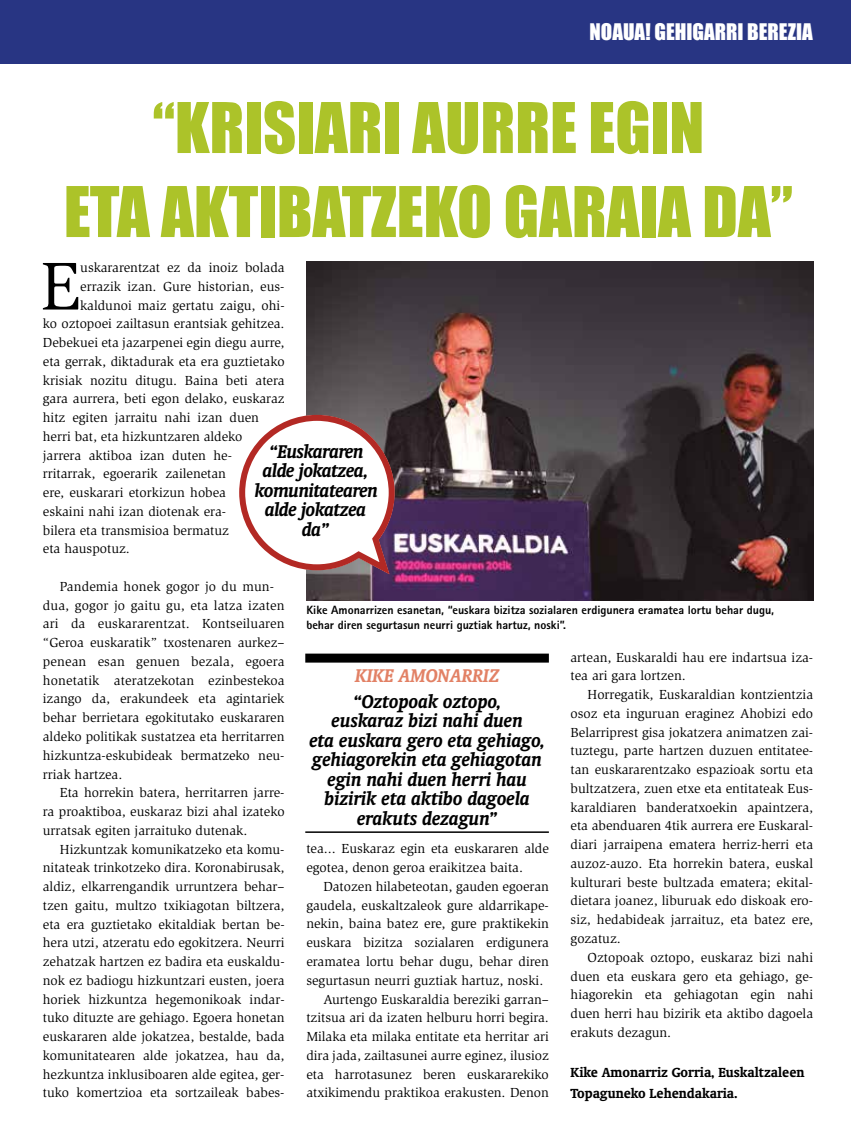
<style>
.page{position:relative;width:851px;height:1140px;background:#fff}
.page>*{position:absolute;margin:0;border:0;box-sizing:border-box;transform-origin:0 0}
.t1{font:69.45px "Slimbach";color:#000}
.t2{font:64.5px/84px "Impact";color:#acc329;text-align:center}
.t3{font:italic 700 21px/19.5px "Oranda BT";color:#000;text-align:center}
.t4{font:italic 700 21px/19.5px "Oranda BT";letter-spacing:-.02em;color:#000;text-align:center}
.t5{font:21px "Impact";color:#fff}
.t6{font:italic 700 21px "Oranda BT";letter-spacing:-.01em;color:#e28165}
.t7{font:700 15px/21px "Oranda BT";color:#000}
.t8{font:13.5px/18.8px "Slimbach";color:#000;text-align:justify}
.t9{font:800 12px/14.4px "Rotis Sans Serif";color:#000}
</style>
<div class="page">
<img style="left:306px;top:262px;width:507px;height:338px">
<div style="left:0;top:0;width:850px;height:64px;background:#283583"></div>
<svg style="left:239px;top:415px;width:155px;height:159px"></svg>
<div style="left:305px;top:653px;width:244px;height:9px;background:#000"></div>
<hr style="left:305px;top:831px;width:244px;height:2px;background:#000">
<h3 class="t5" style="left:589px;top:15px;width:225px">NOAUA! GEHIGARRI BEREZIA</h3>
<h2 class="t2" style="left:64px;top:84px;width:730px">“KRISIARI AURRE EGIN<br>ETA AKTIBATZEKO GARAIA DA”</h2>
<h1 class="t1" style="left:40px;top:246px;width:41px">E</h1>
<p class="t8" style="left:80px;top:258px;width:206px">uskararentzat ez da inoiz bolada</p>
<p class="t8" style="left:80px;top:277px;width:206px">errazik izan. Gure historian, eus-</p>
<p class="t8" style="left:80px;top:296px;width:206px">kaldunoi maiz gertatu zaigu, ohi-</p>
<p class="t8" style="left:43px;top:314px;width:243px">ko oztopoei zailtasun erantsiak gehitzea.</p>
<p class="t8" style="left:43px;top:333px;width:243px">Debekuei eta jazarpenei egin diegu aurre,</p>
<p class="t8" style="left:43px;top:352px;width:243px">eta gerrak, diktadurak eta era guztietako</p>
<p class="t8" style="left:43px;top:371px;width:243px">krisiak nozitu ditugu. Baina beti atera</p>
<p class="t8" style="left:43px;top:389px;width:243px">gara aurrera, beti egon delako, euskaraz</p>
<p class="t8" style="left:43px;top:408px;width:218px">hitz egiten jarraitu nahi izan duen</p>
<p class="t8" style="left:43px;top:427px;width:201px">herri bat, eta hizkuntzaren aldeko</p>
<p class="t8" style="left:43px;top:446px;width:190px">jarrera aktiboa izan duten he-</p>
<p class="t8" style="left:43px;top:464px;width:185px">rritarrak, egoerarik zailenetan</p>
<p class="t8" style="left:43px;top:483px;width:185px">ere, euskarari etorkizun hobea</p>
<p class="t8" style="left:43px;top:502px;width:185px">eskaini nahi izan diotenak era-</p>
<p class="t8" style="left:43px;top:521px;width:187px">bilera eta transmisioa bermatuz</p>
<p class="t8" style="left:43px;top:539px;width:88px">eta hauspotuz.</p>
<p class="t8" style="left:43px;top:577px;width:243px;text-align:left;text-indent:17px">Pandemia honek gogor jo du mun&shy;dua, gogor jo gaitu gu, eta latza izaten ari da euskararentzat. Kontseiluaren “Geroa euskaratik” txostenaren aurkez– penean esan genuen bezala, egoera honetatik ateratzekotan ezinbestekoa izango da, erakundeek eta agintariek behar berrietara egokitutako euskararen aldeko politikak sustatzea eta herritarren hizkuntza-eskubideak bermatzeko neu&shy;rriak hartzea.</p>
<p class="t8" style="left:43px;top:783px;width:243px;text-indent:17px">Eta horrekin batera, herritarren jarre&shy;ra proaktiboa, euskaraz bizi ahal izateko urratsak egiten jarraituko dutenak.</p>
<p class="t8" style="left:43px;top:839px;width:243px;text-indent:17px">Hizkuntzak komunikatzeko eta komu&shy;nitateak trinkotzeko dira. Koronabirusak, aldiz, elkarrengandik urruntzera behar– tzen gaitu, multzo txikiagotan biltzera, eta era guztietako ekitaldiak bertan be&shy;hera utzi, atzeratu edo egokitzera. Neurri zehatzak hartzen ez badira eta euskaldu&shy;nok ez badiogu hizkuntzari eusten, joera horiek hizkuntza hegemonikoak indar&shy;tuko dituzte are gehiago. Egoera honetan euskararen alde jokatzea, bestalde, bada komunitatearen alde jokatzea, hau da, hezkuntza inklusiboaren alde egitea, ger&shy;tuko komertzioa eta sortzaileak babes-</p>
<h3 class="t4" style="left:255px;top:441px;width:125px">“Euskararen alde jokatzea, komunitatearen alde jokatzea da”</h3>
<p class="t9" style="left:306px;top:603px;width:469px">Kike Amonarrizen esanetan, “euskara bizitza sozialaren erdigunera eramatea lortu behar dugu, behar diren segurtasun neurri guztiak hartuz, noski”.</p>
<p class="t8" style="left:570px;top:648px;width:244px">artean, Euskaraldi hau ere indartsua iza&shy;tea ari gara lortzen.</p>
<p class="t8" style="left:570px;top:685px;width:244px;text-indent:17px">Horregatik, Euskaraldian kontzientzia osoz eta inguruan eraginez Ahobizi edo Belarriprest gisa jokatzera animatzen zai&shy;tuztegu, parte hartzen duzuen entitatee&shy;tan euskararentzako espazioak sortu eta bultzatzera, zuen etxe eta entitateak Eus&shy;karaldiaren banderatxoekin apaintzera, eta abenduaren 4tik aurrera ere Euskaral&shy;diari jarraipena ematera herriz-herri eta auzoz-auzo. Eta horrekin batera, euskal kulturari beste bultzada ematera; ekital&shy;dietara joanez, liburuak edo diskoak ero&shy;siz, hedabideak jarraituz, eta batez ere, gozatuz.</p>
<p class="t8" style="left:570px;top:948px;width:244px;text-indent:17px">Oztopoak oztopo, euskaraz bizi nahi duen eta euskara gero eta gehiago, ge&shy;hiagorekin eta gehiagotan egin nahi duen herri hau bizirik eta aktibo dagoela erakuts dezagun.</p>
<p class="t7" style="left:570px;top:1061px;width:235px">Kike Amonarriz Gorria, Euskaltzaleen<br>Topaguneko Lehendakaria.</p>
<h3 class="t6" style="left:355px;top:663px;width:146px">KIKE AMONARRIZ</h3>
<h3 class="t3" style="left:309px;top:691px;width:237px">“Oztopoak oztopo,<br>euskaraz bizi nahi duen<br>eta euskara gero eta gehiago, gehiagorekin eta gehiagotan egin nahi duen herri hau bizirik eta aktibo dagoela erakuts dezagun”</h3>
<p class="t8" style="left:306px;top:839px;width:244px">tea... Euskaraz egin eta euskararen alde egotea, denon geroa eraikitzea baita.</p>
<p class="t8" style="left:323px;top:877px;width:227px">Datozen hilabeteotan, gauden egoeran</p>
<p class="t8" style="left:306px;top:896px;width:244px">gaudela, euskaltzaleok gure aldarrikape-</p>
<p class="t8" style="left:306px;top:914px;width:244px">nekin, baina batez ere, gure praktikekin</p>
<p class="t8" style="left:306px;top:933px;width:244px">euskara bizitza sozialaren erdigunera</p>
<p class="t8" style="left:306px;top:952px;width:244px">eramatea lortu behar dugu, behar diren</p>
<p class="t8" style="left:306px;top:971px;width:238px">segurtasun neurri guztiak hartuz, noski.</p>
<p class="t8" style="left:323px;top:989px;width:227px">Aurtengo Euskaraldia bereziki garran–</p>
<p class="t8" style="left:306px;top:1008px;width:244px">tzitsua ari da izaten helburu horri begira.</p>
<p class="t8" style="left:306px;top:1027px;width:244px">Milaka eta milaka entitate eta herritar ari</p>
<p class="t8" style="left:306px;top:1046px;width:244px">dira jada, zailtasunei aurre eginez, ilusioz</p>
<p class="t8" style="left:306px;top:1064px;width:244px">eta harrotasunez beren euskararekiko</p>
<p class="t8" style="left:306px;top:1083px;width:244px">atxikimendu praktikoa erakusten. Denon</p>
</div>
